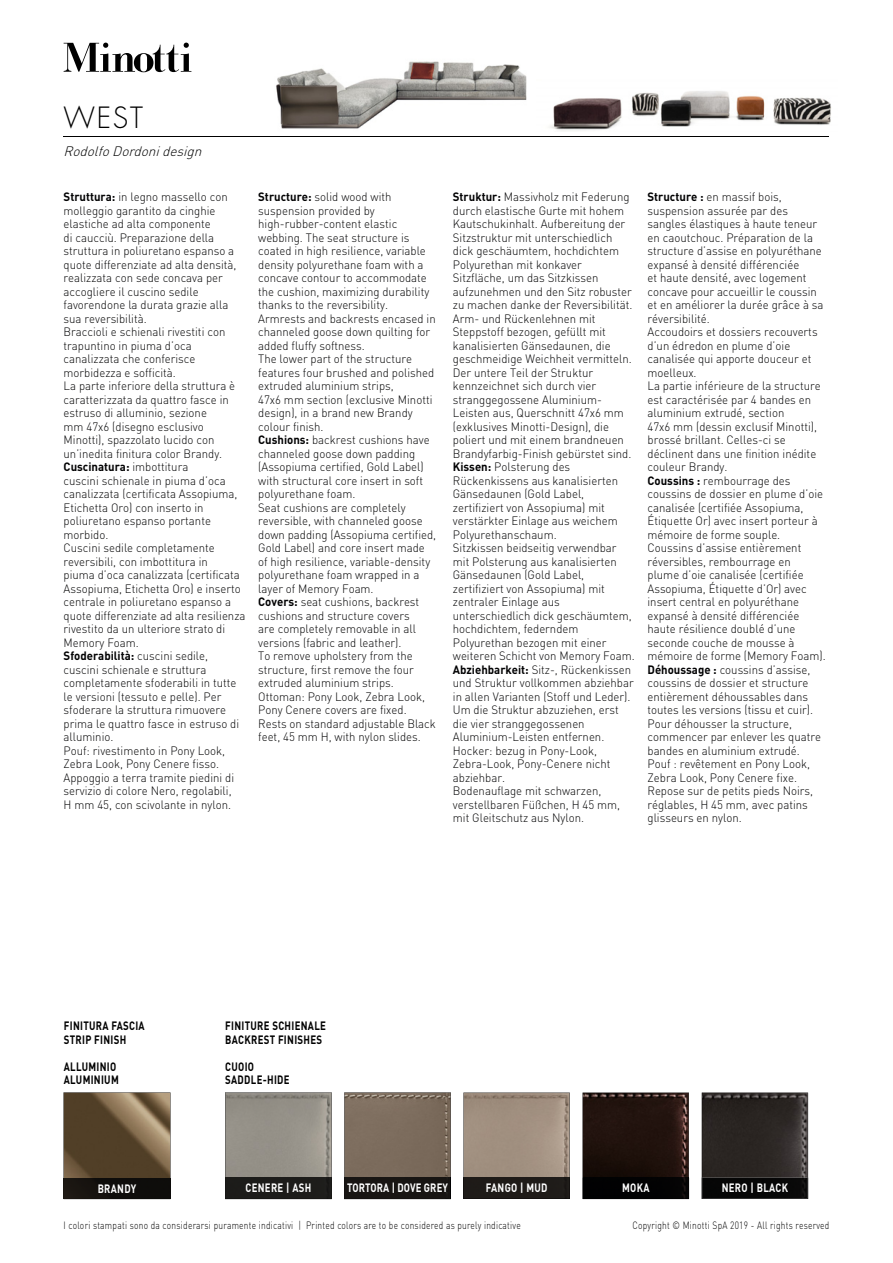
<style>
.page{position:relative;width:893px;height:1263px;background:#fff}
.page>*{position:absolute;margin:0;border:0;box-sizing:border-box;transform-origin:0 0}
.t1{font:300 28.5px "Futura";color:#000}
.t2{font:italic 300 13.5px "DIN";color:#000}
.t3{font:300 12px/13.5px "DIN";color:#020203;scale:.95 1}
.t4{font:700 12px/13.5px "DIN";letter-spacing:.03em;color:#000;scale:.8 1}
.t5{font:700 12px "DIN";letter-spacing:.03em;color:#fff;scale:.8 1}
.t6{font:700 12px "DIN";letter-spacing:.01em;color:#fff;scale:.8 1}
.t7{font:300 10.5px "DIN";letter-spacing:.03em;color:#000;scale:.8 1}
.s1{font-weight:700}
</style>
<div class="page">
<svg style="left:64px;top:43px;width:127px;height:29px"></svg>
<svg style="left:582px;top:1093px;width:107px;height:106px;background:#251611"></svg>
<div style="left:582px;top:1178px;width:106px;height:21px;background:#010102"></div>
<svg style="left:701px;top:1093px;width:107px;height:106px;background:#312c2a"></svg>
<img style="left:702px;top:1178px;width:105px;height:21px">
<svg style="left:64px;top:1092px;width:106px;height:86px;background:#69553b"></svg>
<img style="left:64px;top:1178px;width:106px;height:21px">
<svg style="left:225px;top:1092px;width:107px;height:107px;background:#938f86"></svg>
<svg style="left:344px;top:1092px;width:107px;height:107px;background:#7a6b5c"></svg>
<div style="left:225px;top:1178px;width:106px;height:21px;background:#1c1c1a"></div>
<div style="left:344px;top:1178px;width:106px;height:21px;background:#181513"></div>
<svg style="left:463px;top:1093px;width:107px;height:106px;background:#9f8e7e"></svg>
<div style="left:463px;top:1178px;width:106px;height:21px;background:#1f1b18"></div>
<hr style="left:64px;top:136px;width:765px;height:1px;background:#000">
<img style="left:550px;top:91px;width:281px;height:40px">
<img style="left:276px;top:61px;width:251px;height:68px">
<h1 class="t1" style="left:64px;top:104px;width:81px">WEST</h1>
<p class="t2" style="left:64px;top:147px;width:143px">Rodolfo Dordonidesign</p>
<p class="t3" style="left:64px;top:192px;width:193px"><span class="s1">Struttura:</span> in legno massello con molleggio garantito da cinghie elastiche ad alta componente<br>di caucciù. Preparazione della struttura in poliuretano espanso a quote differenziate ad alta densità, realizzata con sede concava per accogliere il cuscino sedile favorendone la durata grazie alla sua reversibilità.<br>Braccioli e schienali rivestiti con trapuntino in piuma d’oca canalizzata che conferisce morbidezza e sofficità.<br>La parte inferiore della struttura è caratterizzata da quattro fasce in estruso di alluminio, sezione<br>mm 47x6 (disegno esclusivo<br>Minotti), spazzolato lucido con un’inedita finitura color Brandy.<br><span class="s1">Cuscinatura:</span> imbottitura<br>cuscini schienale in piuma d’oca canalizzata (certificata Assopiuma,<br>Etichetta Oro) con inserto in poliuretano espanso portante morbido.<br>Cuscini sedile completamente reversibili, con imbottitura in<br>piuma d’oca canalizzata (certificata<br>Assopiuma, Etichetta Oro) e inserto centrale in poliuretano espanso a quote differenziate ad alta resilienza rivestito da un ulteriore strato di<br>Memory Foam.<br><span class="s1">Sfoderabilità:</span> cuscini sedile, cuscini schienale e struttura completamente sfoderabili in tutte le versioni (tessuto e pelle). Per sfoderare la struttura rimuovere prima le quattro fasce in estruso di alluminio.<br>Pouf: rivestimento in Pony Look,<br>Zebra Look, Pony Cenere fisso.<br>Appoggio a terra tramite piedini di servizio di colore Nero, regolabili,<br>H mm 45, con scivolante in nylon.</p>
<p class="t3" style="left:258px;top:192px;width:189px"><span class="s1">Structure:</span> solid wood with suspension provided by high-rubber-content elastic webbing. The seat structure is coated in high resilience, variable density polyurethane foam with a concave contour to accommodate the cushion, maximizing durability thanks to the reversibility.<br>Armrests and backrests encased in channeled goose down quilting for added fluffy softness.<br>The lower part of the structure features four brushed and polished extruded aluminium strips,<br>47x6 mm section (exclusive Minotti design), in a brand new Brandy colour finish.<br><span class="s1">Cushions:</span> backrest cushions have channeled goose down padding (Assopiuma certified, Gold Label) with structural core insert in soft polyurethane foam.<br>Seat cushions are completely reversible, with channeled goose down padding (Assopiuma certified,<br>Gold Label) and core insert made of high resilience, variable-density polyurethane foam wrapped in a layer of Memory Foam.<br><span class="s1">Covers:</span> seat cushions, backrest cushions and structure covers<br>are completely removable in all versions (fabric and leather).<br>To remove upholstery from the structure, first remove the four extruded aluminium strips.<br>Ottoman: Pony Look, Zebra Look,<br>Pony Cenere covers are fixed.<br>Rests on standard adjustable Black feet, 45 mm H, with nylon slides.</p>
<p class="t3" style="left:453px;top:192px;width:193px"><span class="s1">Struktur:</span> Massivholz mit Federung durch elastische Gurte mit hohem<br>Kautschukinhalt. Aufbereitung der<br>Sitzstruktur mit unterschiedlich dick geschäumtem, hochdichtem<br>Polyurethan mit konkaver<br>Sitzfläche, um das Sitzkissen aufzunehmen und den Sitz robuster zu machen danke der Reversibilität.<br>Arm- und Rückenlehnen mit<br>Steppstoff bezogen, gefüllt mit kanalisierten Gänsedaunen, die geschmeidige Weichheit vermitteln.<br>Der untere Teil der Struktur kennzeichnet sich durch vier stranggegossene Aluminium-<br>Leisten aus, Querschnitt 47x6 mm (exklusives Minotti-Design), die poliert und mit einem brandneuen<br>Brandyfarbig-Finish gebürstet sind.<br><span class="s1">Kissen:</span> Polsterung des<br>Rückenkissens aus kanalisierten<br>Gänsedaunen (Gold Label, zertifiziert von Assopiuma) mit verstärkter Einlage aus weichem<br>Polyurethanschaum.<br>Sitzkissen beidseitig verwendbar mit Polsterung aus kanalisierten<br>Gänsedaunen (Gold Label, zertifiziert von Assopiuma) mit zentraler Einlage aus unterschiedlich dick geschäumtem, hochdichtem, federndem<br>Polyurethan bezogen mit einer weiteren Schicht von Memory Foam.<br><span class="s1">Abziehbarkeit:</span> Sitz-, Rückenkissen und Struktur vollkommen abziehbar in allen Varianten (Stoff und Leder).<br>Um die Struktur abzuziehen, erst die vier stranggegossenen<br>Aluminium-Leisten entfernen.<br>Hocker: bezug in Pony-Look,<br>Zebra-Look, Pony-Cenere nicht abziehbar.<br>Bodenauflage mit schwarzen, verstellbaren Füßchen, H 45 mm, mit Gleitschutz aus Nylon.</p>
<p class="t3" style="left:647px;top:192px;width:189px"><span class="s1">Structure :</span> en massif bois, suspension assurée par des sangles élastiques à haute teneur en caoutchouc. Préparation de la structure d’assise en polyuréthane expansé à densité différenciée<br>et haute densité, avec logement concave pour accueillir le coussin et en améliorer la durée grâce à sa réversibilité.<br>Accoudoirs et dossiers recouverts d’un édredon en plume d’oie canalisée qui apporte douceur et moelleux.<br>La partie inférieure de la structure est caractérisée par 4 bandes en aluminium extrudé, section<br>47x6 mm (dessin exclusif Minotti), brossé brillant. Celles-ci se déclinent dans une finition inédite couleur Brandy.<br><span class="s1">Coussins :</span> rembourrage des coussins de dossier en plume d’oie canalisée (certifiée Assopiuma,<br>Étiquette Or) avec insert porteur à mémoire de forme souple.<br>Coussins d’assise entièrement réversibles, rembourrage en<br>plume d’oie canalisée (certifiée<br>Assopiuma, Étiquette d’Or) avec insert central en polyuréthane expansé à densité différenciée haute résilience doublé d’une seconde couche de mousse à mémoire de forme (Memory Foam).<br><span class="s1">Déhoussage :</span> coussins d’assise, coussins de dossier et structure entièrement déhoussables dans toutes les versions (tissu et cuir).<br>Pour déhousser la structure, commencer par enlever les quatre bandes en aluminium extrudé.<br>Pouf : revêtement en Pony Look,<br>Zebra Look, Pony Cenere fixe.<br>Repose sur de petits pieds Noirs, réglables, H 45 mm, avec patins glisseurs en nylon.</p>
<p class="t4" style="left:64px;top:1020px;width:102px">FINITURA FASCIA<br>STRIP FINISH</p>
<p class="t4" style="left:64px;top:1061px;width:70px">ALLUMINIO<br>ALUMINIUM</p>
<p class="t4" style="left:225px;top:1020px;width:127px">FINITURE SCHIENALE<br>BACKREST FINISHES</p>
<p class="t4" style="left:225px;top:1061px;width:82px">CUOIO<br>SADDLE-HIDE</p>
<p class="t5" style="left:98px;top:1185px;width:50px">BRANDY</p>
<p class="t5" style="left:245px;top:1183px;width:84px">CENERE | ASH</p>
<p class="t6" style="left:347px;top:1183px;width:128px">TORTORA | DOVE GREY</p>
<p class="t5" style="left:486px;top:1183px;width:79px">FANGO | MUD</p>
<p class="t5" style="left:622px;top:1183px;width:36px">MOKA</p>
<p class="t5" style="left:721px;top:1183px;width:84px">NERO | BLACK</p>
<p class="t7" style="left:64px;top:1221px;width:573px">I colori stampati sono da considerarsi puramente indicativi | Printed colors are to be considered as purely indicative</p>
<p class="t7" style="left:632px;top:1221px;width:248px">Copyright © Minotti SpA 2019 - All rights reserved</p>
</div>
